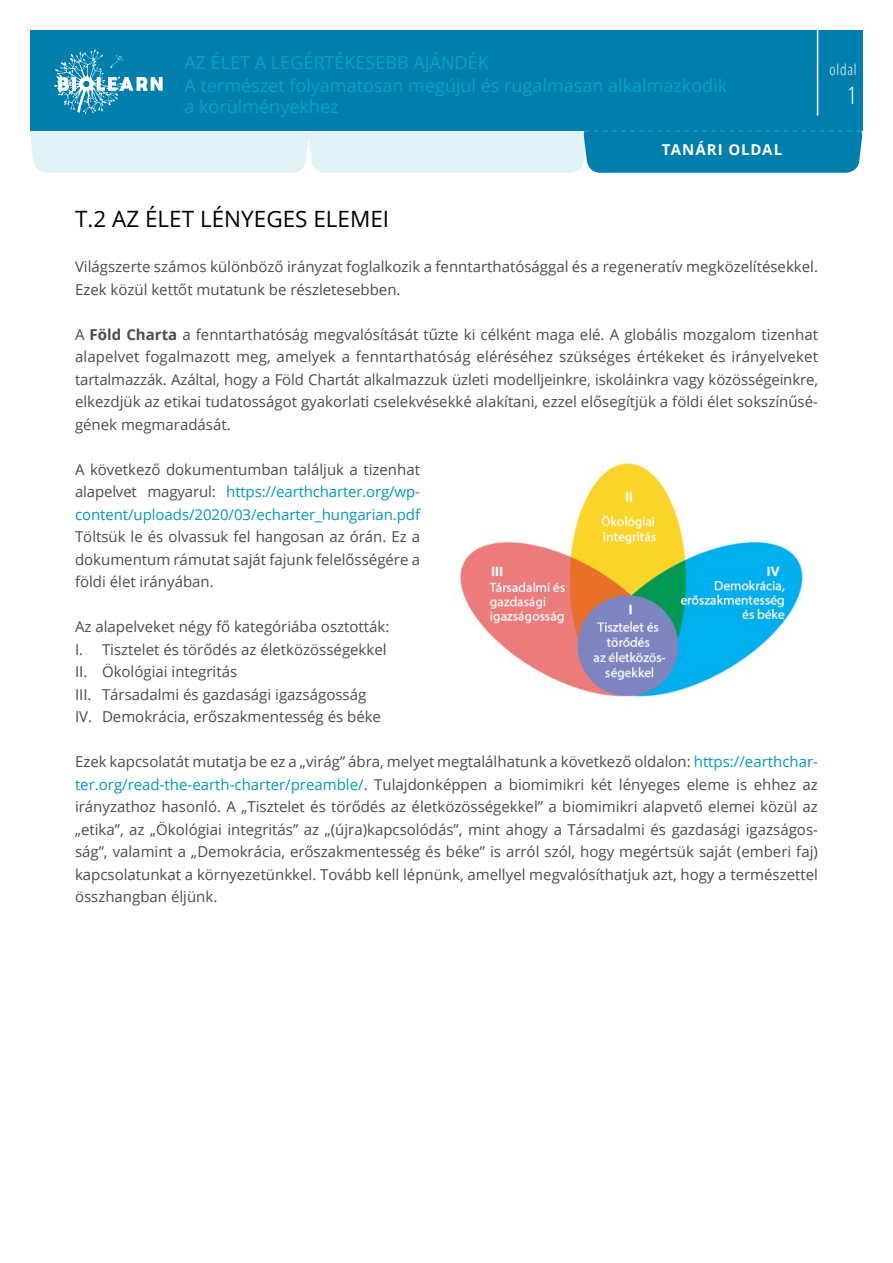
<style>
.page{position:relative;width:893px;height:1263px;background:#fff}
.page>*{position:absolute;margin:0;border:0;box-sizing:border-box;transform-origin:0 0}
.t1{font:300 condensed 24px "Open Sans";color:#fff}
.t2{font:22.5px "Open Sans";color:#000}
.t3{font:18px/21.8px "Open Sans";color:#00a5c5}
.t4{font:15px/22.5px "Open Sans";color:#4b4b4b;text-align:justify}
.t5{font:15px/22.5px "Open Sans";letter-spacing:-.005em;color:#0098bd;text-align:justify}
.t6{font:700 15px "Open Sans";letter-spacing:.075em;color:#fff}
.t7{font:300 condensed 15px "Open Sans";letter-spacing:.05em;color:#fff}
.s1{font-weight:700}
.s2{color:#4b4b4b}
.s3{color:#0098bd}
</style>
<div class="page">
<div style="left:30px;top:30px;width:833px;height:100px;background:#007eac"></div>
<svg style="left:54px;top:49px;width:109px;height:65px"></svg>
<hr style="left:817px;top:30px;width:1px;height:86px;background:#fff">
<svg style="left:30px;top:130px;width:833px;height:43px"></svg>
<img style="left:460px;top:462px;width:343px;height:236px">
<p class="t3" style="left:184px;top:51px;width:544px">AZ ÉLET A LEGÉRTÉKESEBB AJÁNDÉK<br>A természet folyamatosan megújul és rugalmasan alkalmazkodik a körülményekhez</p>
<p class="t6" style="left:662px;top:138px;width:122px">TANÁRI OLDAL</p>
<p class="t7" style="left:829px;top:59px;width:29px">oldal</p>
<h1 class="t1" style="left:847px;top:79px;width:11px">1</h1>
<h2 class="t2" style="left:75px;top:204px;width:316px">T.2 AZ ÉLET LÉNYEGES ELEMEI</h2>
<p class="t4" style="left:75px;top:255px;width:744px">Világszerte számos különböző irányzat foglalkozik a fenntarthatósággal és a regeneratív megközelítésekkel.<br>Ezek közül kettőt mutatunk be részletesebben.</p>
<p class="t4" style="left:75px;top:323px;width:744px">A <span class="s1">Föld Charta</span> a fenntarthatóság megvalósítását tűzte ki célként maga elé. A globális mozgalom tizenhat alapelvet fogalmazott meg, amelyek a fenntarthatóság eléréséhez szükséges értékeket és irányelveket tartalmazzák. Azáltal, hogy a Föld Chartát alkalmazzuk üzleti modelljeinkre, iskoláinkra vagy közösségeinkre, elkezdjük az etikai tudatosságot gyakorlati cselekvésekké alakítani, ezzel elősegítjük a földi élet sokszínűsé&shy;gének megmaradását.</p>
<p class="t5" style="left:75px;top:458px;width:347px"><span class="s2">A következő dokumentumban találjuk a tizenhat alapelvet magyarul:</span> https://earthcharter.org/wp&shy;content/uploads/2020/03/echarter_hungarian.pdf</p>
<p class="t4" style="left:75px;top:525px;width:346px">Töltsük le és olvassuk fel hangosan az órán. Ez a dokumentum rámutat saját fajunk felelősségére a földi élet irányában.</p>
<p class="t4" style="left:75px;top:615px;width:316px;text-align:left">Az alapelveket négy fő kategóriába osztották:<br>I. Tisztelet és törődés az életközösségekkel II. Ökológiai integritás<br>III. Társadalmi és gazdasági igazságosság<br>IV. Demokrácia, erőszakmentesség és béke</p>
<p class="t4" style="left:75px;top:750px;width:744px">Ezek kapcsolatát mutatja be ez a „virág” ábra, melyet megtalálhatunk a következő oldalon: <span class="s3">https://earthchar&shy;ter.org/read-the-earth-charter/preamble/</span>. Tulajdonképpen a biomimikri két lényeges eleme is ehhez az irányzathoz hasonló. A „Tisztelet és törődés az életközösségekkel” a biomimikri alapvető elemei közül az „etika”, az „Ökológiai integritás” az „(újra)kapcsolódás”, mint ahogy a Társadalmi és gazdasági igazságos&shy;ság”, valamint a „Demokrácia, erőszakmentesség és béke” is arról szól, hogy megértsük saját (emberi faj) kapcsolatunkat a környezetünkkel. Tovább kell lépnünk, amellyel megvalósíthatjuk azt, hogy a természettel összhangban éljünk.</p>
</div>
